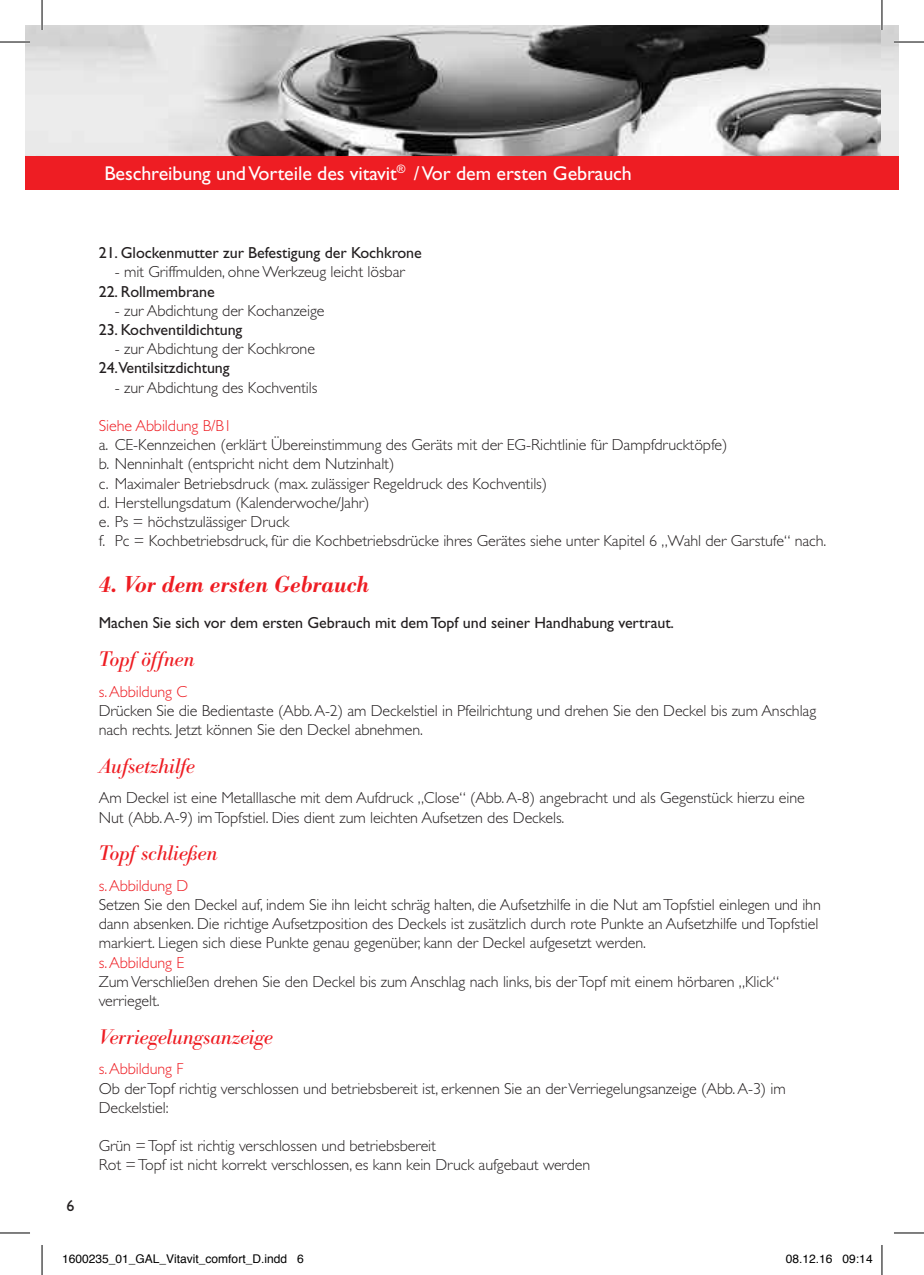
<style>
.page{position:relative;width:924px;height:1275px;background:#fff}
.page>*{position:absolute;margin:0;border:0;box-sizing:border-box;transform-origin:0 0}
.t1{font:italic 600 24px "Bodoni Antiqua T";color:#ee1d23}
.t2{font:italic 22px "Bodoni Antiqua T";letter-spacing:-.005em;color:#ee1d23}
.t3{font:20px "Gill Sans";letter-spacing:-.005em;color:#fff}
.t4{font:300 16px/19.2px "Gill Sans";letter-spacing:-.005em;color:#231f20}
.t5{font:16px "Gill Sans";letter-spacing:-.005em;color:#231f20}
.t6{font:300 16px "Gill Sans";letter-spacing:-.005em;color:#ee1d23}
.t7{font:12px "Helvetica";color:#000}
</style>
<div class="page">
<img style="left:25px;top:25px;width:873px;height:130px">
<div style="left:25px;top:155px;width:856px;height:34px;background:#ee1d23"></div>
<div style="left:881px;top:155px;width:17px;height:34px;background:#ee1d23"></div>
<hr style="left:0;top:41px;width:30px;height:2px;background:#fff">
<hr style="left:893px;top:41px;width:30px;height:2px;background:#fff">
<hr style="left:41px;top:0;width:2px;height:30px;background:#fff">
<hr style="left:880px;top:0;width:2px;height:30px;background:#fff">
<hr style="left:0;top:42px;width:30px;height:1px;background:#000">
<hr style="left:893px;top:42px;width:30px;height:1px;background:#000">
<hr style="left:0;top:1232px;width:30px;height:1px;background:#000">
<hr style="left:893px;top:1232px;width:30px;height:1px;background:#000">
<hr style="left:42px;top:0;width:1px;height:30px;background:#000">
<hr style="left:42px;top:1245px;width:1px;height:30px;background:#000">
<hr style="left:881px;top:0;width:1px;height:30px;background:#000">
<hr style="left:881px;top:1245px;width:1px;height:30px;background:#000">
<p class="t3" style="left:104px;top:162px;width:528px">Beschreibung und Vorteile des vitavit<sup>®</sup> / Vor dem ersten Gebrauch</p>
<p class="t3" style="left:104px;top:162px;width:216px">Schnellkochen kurz erklärt</p>
<p class="t5" style="left:66px;top:1196px;width:9px">6</p>
<p class="t5" style="left:99px;top:244px;width:324px">21. Glockenmutter zur Befestigung der Kochkrone</p>
<p class="t4" style="left:115px;top:263px;width:291px">- mit Griffmulden, ohne Werkzeug leicht lösbar</p>
<p class="t5" style="left:99px;top:282px;width:117px">22. Rollmembrane</p>
<p class="t4" style="left:115px;top:301px;width:211px">- zur Abdichtung der Kochanzeige</p>
<p class="t5" style="left:99px;top:320px;width:145px">23. Kochventildichtung</p>
<p class="t4" style="left:115px;top:339px;width:202px">- zur Abdichtung der Kochkrone</p>
<p class="t5" style="left:99px;top:359px;width:132px">24.Ventilsitzdichtung</p>
<p class="t4" style="left:115px;top:378px;width:204px">- zur Abdichtung des Kochventils</p>
<p class="t6" style="left:99px;top:417px;width:135px">Siehe Abbildung B/B1</p>
<p class="t4" style="left:99px;top:435px;width:728px">a. CE-Kennzeichen (erklärt Übereinstimmung des Geräts mit der EG-Richtlinie für Dampfdrucktöpfe)<br>b. Nenninhalt (entspricht nicht dem Nutzinhalt)<br>c. Maximaler Betriebsdruck (max. zulässiger Regeldruck des Kochventils)<br>d. Herstellungsdatum (Kalenderwoche/Jahr)<br>e. Ps = höchstzulässiger Druck<br>f. Pc = Kochbetriebsdruck, für die Kochbetriebsdrücke ihres Gerätes siehe unter Kapitel 6 „Wahl der Garstufe“ nach.</p>
<h1 class="t1" style="left:99px;top:570px;width:272px">4. Vor dem ersten Gebrauch</h1>
<p class="t5" style="left:99px;top:614px;width:576px">Machen Sie sich vor dem ersten Gebrauch mit dem Topf und seiner Handhabung vertraut.</p>
<h2 class="t2" style="left:99px;top:646px;width:97px">Topf öffnen</h2>
<p class="t6" style="left:99px;top:682px;width:90px">s. Abbildung C</p>
<p class="t4" style="left:99px;top:701px;width:718px">Drücken Sie die Bedientaste (Abb. A-2) am Deckelstiel in Pfeilrichtung und drehen Sie den Deckel bis zum Anschlag nach rechts. Jetzt können Sie den Deckel abnehmen.</p>
<h2 class="t2" style="left:99px;top:752px;width:97px">Aufsetzhilfe</h2>
<p class="t4" style="left:99px;top:788px;width:707px">Am Deckel ist eine Metalllasche mit dem Aufdruck „Close“ (Abb. A-8) angebracht und als Gegenstück hierzu eine<br>Nut (Abb. A-9) im Topfstiel. Dies dient zum leichten Aufsetzen des Deckels.</p>
<h2 class="t2" style="left:99px;top:840px;width:120px">Topf schließen</h2>
<p class="t6" style="left:99px;top:876px;width:91px">s. Abbildung D</p>
<p class="t4" style="left:99px;top:895px;width:723px">Setzen Sie den Deckel auf, indem Sie ihn leicht schräg halten, die Aufsetzhilfe in die Nut am Topfstiel einlegen und ihn dann absenken. Die richtige Aufsetzposition des Deckels ist zusätzlich durch rote Punkte an Aufsetzhilfe und Topfstiel markiert. Liegen sich diese Punkte genau gegenüber, kann der Deckel aufgesetzt werden.</p>
<p class="t6" style="left:99px;top:953px;width:87px">s. Abbildung E</p>
<p class="t4" style="left:99px;top:972px;width:681px">Zum Verschließen drehen Sie den Deckel bis zum Anschlag nach links, bis der Topf mit einem hörbaren „Klick“ verriegelt.</p>
<h2 class="t2" style="left:99px;top:1023px;width:175px">Verriegelungsanzeige</h2>
<p class="t6" style="left:99px;top:1060px;width:86px">s. Abbildung F</p>
<p class="t4" style="left:99px;top:1078px;width:688px">Ob der Topf richtig verschlossen und betriebsbereit ist, erkennen Sie an der Verriegelungsanzeige (Abb. A-3) im<br>Deckelstiel:</p>
<p class="t4" style="left:99px;top:1136px;width:493px">Grün = Topf ist richtig verschlossen und betriebsbereit<br>Rot = Topf ist nicht korrekt verschlossen, es kann kein Druck aufgebaut werden</p>
<p class="t7" style="left:62px;top:1249px;width:243px">1600235_01_GAL_Vitavit_comfort_D.indd 6</p>
<p class="t7" style="left:785px;top:1249px;width:88px">08.12.16 09:14</p>
</div>
